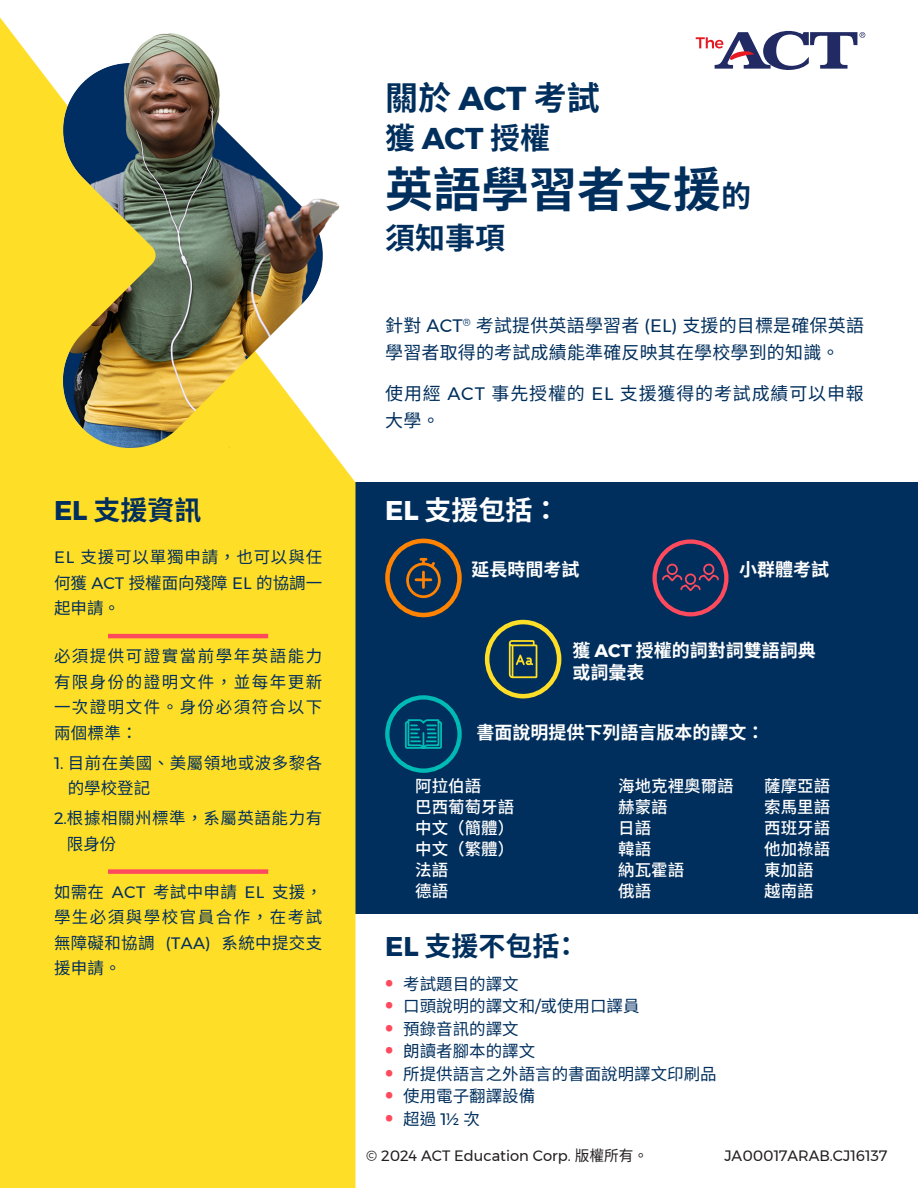
<style>
.page{position:relative;width:918px;height:1188px;background:#fff}
.page>*{position:absolute;margin:0;border:0;box-sizing:border-box;transform-origin:0 0}
.H1_Title{font:700 48px "Source Han Sans TW";color:#002f5d}
.H1_Title-2{font:700 33px "Source Han Sans TW";color:#002f5d}
.H1_Title-3{font:700 30px "Source Han Sans TW";color:#002f5d}
.H2_Sub_head{font:700 27px "Source Han Sans TW";color:#002f5d}
.t1{font:700 27px "Source Han Sans TW";color:#fff}
.Body_Blue{font:18px/27px "Source Han Sans TW";letter-spacing:.01em;color:#002f5d}
.Body_Bold_Blue{font:700 18px/21.6px "Source Han Sans TW";color:#fff}
.Body_Blue-2{font:18px/27px "Source Han Sans TW";letter-spacing:.045em;color:#002f5d}
.Body_blue_with_divider{font:16.5px/25.5px "Source Han Sans TW";letter-spacing:.09em;color:#002f5d;text-align:justify}
.Body_Blue-3{font:16.5px/25.5px "Source Han Sans TW";letter-spacing:.03em;color:#002f5d}
.Bullet{font:16.5px "Source Han Sans TW";color:#002f5d}
.Language_list{font:500 16.5px "Source Han Sans TW";color:#fff}
.t2{font:15px "Montserrat";color:#231f20}
.s1{font-family:"Montserrat"}
.s2{font-size:30px}
.s3{font-family:"Montserrat";font-weight:700;font-size:24.75px;color:#ff4a5d}
.s4{font-family:"Source Han Sans TW"}
</style>
<div class="page">
<div style="left:1px;top:482px;width:917px;height:432px;background:#002f5d"></div>
<div style="left:0;top:17px;width:356px;height:1171px;background:#ffde28"></div>
<svg style="left:696px;top:31px;width:169px;height:39px"></svg>
<hr style="left:108px;top:634px;width:160px;height:4px;background:#ff4a5d">
<div style="left:108px;top:869px;width:160px;height:5px;background:#ff4a5d"></div>
<img style="left:54px;top:26px;width:286px;height:437px">
<div style="left:703px;top:564px;width:11px;height:11px;border:2px solid #ff4a5d;border-radius:50%"></div>
<div style="left:667px;top:564px;width:11px;height:11px;border:2px solid #ff4a5d;border-radius:50%"></div>
<svg style="left:662px;top:573px;width:57px;height:19px"></svg>
<div style="left:652px;top:539px;width:77px;height:77px;border:4px solid #ff4a5d;border-radius:50%"></div>
<div style="left:385px;top:695px;width:77px;height:78px;border:4px solid #00bbb5;border-radius:50%"></div>
<svg style="left:405px;top:719px;width:37px;height:30px"></svg>
<div style="left:385px;top:539px;width:77px;height:78px;border:5px solid #ff8200;border-radius:50%"></div>
<div style="left:406px;top:563px;width:35px;height:35px;border:3px solid #ff8200;border-radius:50%"></div>
<hr style="left:422px;top:572px;width:3px;height:15px;background:#ff8200">
<svg style="left:421px;top:558px;width:16px;height:12px"></svg>
<hr style="left:416px;top:578px;width:15px;height:3px;background:#ff8200">
<svg style="left:509px;top:640px;width:28px;height:38px"></svg>
<div style="left:485px;top:620px;width:76px;height:78px;border:5px solid #ffde28;border-radius:50%"></div>
<h2 class="H2_Sub_head" style="left:54px;top:495px;width:149px"><span class="s1">EL</span> 支援資訊</h2>
<p class="Body_Blue-3" style="left:54px;top:545px;width:270px;text-align:justify"><span class="s1">EL</span> 支援可以單獨申請，也可以與任何獲 <span class="s1">ACT</span> 授權面向殘障 <span class="s1">EL</span> 的協調一起申請。</p>
<p class="Body_blue_with_divider" style="left:54px;top:644px;width:270px">必須提供可證實當前學年英語能力有限身份的證明文件，並每年更新一次證明文件。身份必須符合以下兩個標準：</p>
<p class="Body_Blue-3" style="left:68px;top:750px;width:256px;text-indent:-14px"><span class="s1">1.</span> 目前在美國、美屬領地或波多黎各的學校登記</p>
<p class="Body_Blue-3" style="left:67px;top:806px;width:257px;text-indent:-13px"><span class="s1">2.</span>根據相關州標準，系屬英語能力有限身份</p>
<p class="Body_blue_with_divider" style="left:54px;top:879px;width:270px">如需在 <span class="s1">ACT</span> 考試中申請 <span class="s1">EL</span> 支援，學生必須與學校官員合作，在考試無障礙和協調 <span class="s1">(TAA)</span> 系統中提交支援申請。</p>
<h1 class="H1_Title-2" style="left:385px;top:79px;width:216px">關於 <span class="s1">ACT</span> 考試</h1>
<h1 class="H1_Title-3" style="left:385px;top:121px;width:167px">獲 <span class="s1">ACT</span> 授權</h1>
<h1 class="H1_Title" style="left:385px;top:162px;width:367px">英語學習者支援<span class="s2">的</span></h1>
<h1 class="H1_Title-3" style="left:385px;top:221px;width:122px">須知事項</h1>
<p class="Body_Blue" style="left:385px;top:313px;width:480px">針對 <span class="s1">ACT</span><sup>®</sup> 考試提供英語學習者 <span class="s1">(EL)</span> 支援的目標是確保英語學習者取得的考試成績能準確反映其在學校學到的知識。</p>
<p class="Body_Blue-2" style="left:385px;top:380px;width:480px">使用經 <span class="s1">ACT</span> 事先授權的 <span class="s1">EL</span> 支援獲得的考試成績可以申報大學。</p>
<h3 class="t1" style="left:385px;top:495px;width:176px"><span class="s1">EL</span> 支援包括：</h3>
<p class="Body_Bold_Blue" style="left:472px;top:559px;width:109px">延長時間考試</p>
<p class="Body_Bold_Blue" style="left:739px;top:559px;width:91px">小群體考試</p>
<p class="Body_Bold_Blue" style="left:572px;top:640px;width:245px">獲 <span class="s1">ACT</span> 授權的詞對詞雙語詞典或詞彙表</p>
<p class="Body_Bold_Blue" style="left:477px;top:722px;width:289px">書面說明提供下列語言版本的譯文：</p>
<p class="Language_list" style="left:415px;top:777px;width:67px">阿拉伯語</p>
<p class="Language_list" style="left:415px;top:798px;width:100px">巴西葡萄牙語</p>
<p class="Language_list" style="left:415px;top:819px;width:100px">中文（簡體）</p>
<p class="Language_list" style="left:415px;top:840px;width:100px">中文（繁體）</p>
<p class="Language_list" style="left:415px;top:861px;width:34px">法語</p>
<p class="Language_list" style="left:415px;top:882px;width:34px">德語</p>
<p class="Language_list" style="left:764px;top:777px;width:67px">薩摩亞語</p>
<p class="Language_list" style="left:764px;top:798px;width:67px">索馬里語</p>
<p class="Language_list" style="left:764px;top:819px;width:67px">西班牙語</p>
<p class="Language_list" style="left:764px;top:840px;width:67px">他加祿語</p>
<p class="Language_list" style="left:764px;top:861px;width:51px">東加語</p>
<p class="Language_list" style="left:764px;top:882px;width:51px">越南語</p>
<p class="Language_list" style="left:618px;top:777px;width:117px">海地克裡奧爾語</p>
<p class="Language_list" style="left:618px;top:798px;width:51px">赫蒙語</p>
<p class="Language_list" style="left:618px;top:819px;width:34px">日語</p>
<p class="Language_list" style="left:618px;top:840px;width:34px">韓語</p>
<p class="Language_list" style="left:618px;top:861px;width:67px">納瓦霍語</p>
<p class="Language_list" style="left:618px;top:882px;width:34px">俄語</p>
<h2 class="H2_Sub_head" style="left:385px;top:931px;width:196px"><span class="s1">EL</span> 支援不包括：</h2>
<p class="Bullet" style="left:385px;top:974px;width:135px"><span class="s3">•</span> 考試題目的譯文</p>
<p class="Bullet" style="left:385px;top:997px;width:256px"><span class="s3">•</span> 口頭說明的譯文和<span class="s1">/</span>或使用口譯員</p>
<p class="Bullet" style="left:385px;top:1019px;width:135px"><span class="s3">•</span> 預錄音訊的譯文</p>
<p class="Bullet" style="left:385px;top:1042px;width:151px"><span class="s3">•</span> 朗讀者腳本的譯文</p>
<p class="Bullet" style="left:385px;top:1064px;width:333px"><span class="s3">•</span> 所提供語言之外語言的書面說明譯文印刷品</p>
<p class="Bullet" style="left:385px;top:1087px;width:151px"><span class="s3">•</span> 使用電子翻譯設備</p>
<p class="Bullet" style="left:385px;top:1109px;width:96px"><span class="s3">•</span> 超過 <span class="s1">1½</span> 次</p>
<p class="t2" style="left:366px;top:1144px;width:283px">© 2024 ACT Education Corp. <span class="s4">版權所有。</span></p>
<p class="t2" style="left:724px;top:1144px;width:165px">JA00017ARAB.CJ16137</p>
</div>
